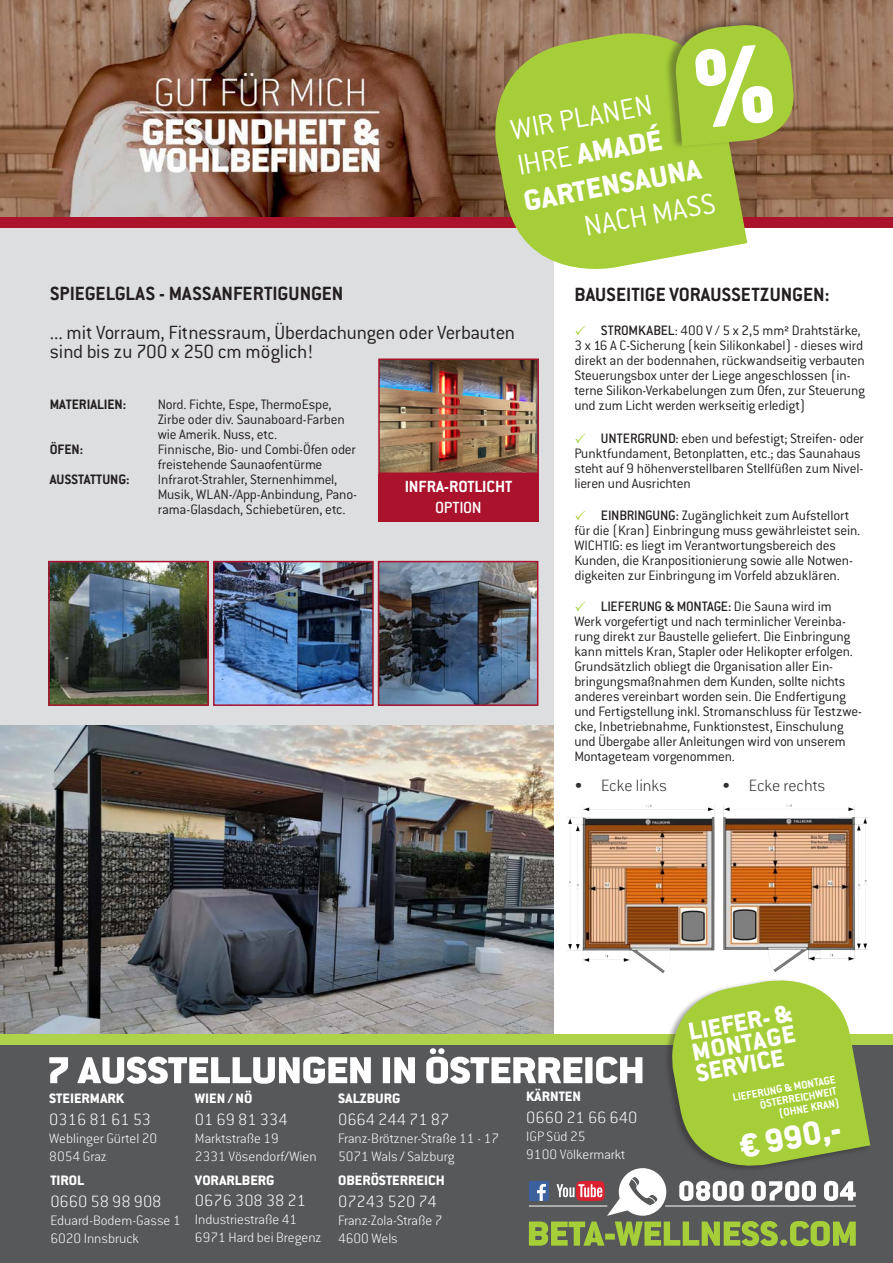
<style>
.page{position:relative;width:893px;height:1263px;background:#fff}
.page>*{position:absolute;margin:0;border:0;box-sizing:border-box;transform-origin:0 0}
.t1{font:800 36px "Conduit ITC Std";color:#fff}
.t2{font:800 31.5px "Conduit ITC Std";color:#fff}
.t3{font:300 31.5px "Conduit ITC Std";color:#fff}
.t4{font:800 27px "Conduit ITC Std";color:#fff}
.t5{font:300 21px "Conduit ITC Std";letter-spacing:-.015em;color:#231f20}
.t6{font:700 21px "Conduit ITC Std";color:#231f20}
.t7{font:200 18px "Conduit ITC Std";color:#fff}
.t8{font:200 18px "Conduit ITC Std";color:#312f30}
.t9{font:700 17.7px/21.3px "Conduit ITC Std";color:#fff;text-align:center}
.t10{font:300 15px/15px "Conduit ITC Std";letter-spacing:-.015em;color:#231f20}
.t11{font:200 15px "Conduit ITC Std";color:#fff}
.t12{font:800 15px "Conduit ITC Std";color:#fff}
.t13{font:700 15px "Conduit ITC Std";color:#231f20}
.t14{font:700 12px "Conduit ITC Std";color:#fff}
.s1{font-weight:300}
.s2{font-weight:500}
</style>
<div class="page">
<img style="left:0;top:724px;width:553px;height:310px">
<div style="left:0;top:1043px;width:893px;height:220px;background:#57585a"></div>
<img style="left:0;top:0;width:505px;height:217px">
<div style="left:0;top:227px;width:553px;height:497px;background:#dddee0"></div>
<div style="left:378px;top:474px;width:161px;height:48px;background:#ab132d"></div>
<img style="left:378px;top:358px;width:161px;height:116px">
<img style="left:48px;top:560px;width:491px;height:146px">
<div style="left:0;top:1034px;width:893px;height:11px;background:#aed24a"></div>
<img style="left:566px;top:804px;width:303px;height:164px">
<svg style="left:49px;top:968px;width:821px;height:278px"></svg>
<img style="left:505px;top:0;width:74px;height:18px">
<img style="left:579px;top:0;width:107px;height:18px">
<img style="left:722px;top:0;width:35px;height:217px">
<img style="left:757px;top:0;width:54px;height:217px">
<img style="left:811px;top:0;width:61px;height:217px">
<img style="left:872px;top:0;width:21px;height:217px">
<div style="left:0;top:217px;width:893px;height:10px;background:#ab132d"></div>
<svg style="left:480px;top:18px;width:267px;height:266px;background:#acc156"></svg>
<div style="left:665px;top:18px;width:129px;height:132px;background:#231f20;opacity:.4"></div>
<svg style="left:672px;top:21px;width:125px;height:125px"></svg>
<p class="t3" style="left:508px;top:111px;width:145px;rotate:-10deg">WIR PLANEN</p>
<p class="t2" style="left:514px;top:146px;width:148px;rotate:-10deg"><span class="s1">IHRE</span> AMADÉ</p>
<p class="t2" style="left:521px;top:182px;width:181px;rotate:-10deg">GARTENSAUNA</p>
<p class="t3" style="left:581px;top:207px;width:135px;rotate:-10deg">NACH MASS</p>
<p class="t6" style="left:50px;top:280px;width:295px">SPIEGELGLAS - MASSANFERTIGUNGEN</p>
<p class="t5" style="left:50px;top:319px;width:467px">... mit Vorraum, Fitnessraum, Überdachungen oder Verbauten</p>
<p class="t5" style="left:50px;top:339px;width:265px">sind bis zu 700 x 250 cm möglich!</p>
<p class="t13" style="left:50px;top:395px;width:78px">MATERIALIEN:</p>
<p class="t10" style="left:158px;top:396px;width:175px">Nord. Fichte, Espe, ThermoEspe,</p>
<p class="t10" style="left:158px;top:411px;width:188px">Zirbe oder div. Saunaboard-Farben</p>
<p class="t10" style="left:158px;top:426px;width:121px">wie Amerik. Nuss, etc.</p>
<p class="t13" style="left:50px;top:440px;width:35px">ÖFEN:</p>
<p class="t10" style="left:158px;top:441px;width:200px">Finnische, Bio- und Combi-Öfen oder</p>
<p class="t10" style="left:158px;top:456px;width:166px">freistehende Saunaofentürme</p>
<p class="t13" style="left:50px;top:470px;width:82px">AUSSTATTUNG:</p>
<p class="t10" style="left:158px;top:471px;width:181px">Infrarot-Strahler, Sternenhimmel,</p>
<p class="t10" style="left:158px;top:486px;width:201px">Musik, WLAN-/App-Anbindung, Pano-</p>
<p class="t10" style="left:158px;top:501px;width:189px">rama-Glasdach, Schiebetüren, etc.</p>
<p class="t9" style="left:405px;top:475px;width:109px">INFRA-ROTLICHT<br><span class="s2">OPTION</span></p>
<p class="t6" style="left:574px;top:281px;width:257px">BAUSEITIGE VORAUSSETZUNGEN:</p>
<p class="t10" style="left:574px;top:322px;width:292px;text-indent:26px"><span class="s2">STROMKABEL</span>: 400 V / 5 x 2,5 mm² Drahtstärke, 3 x 16 A C-Sicherung (kein Silikonkabel) - dieses wird direkt an der bodennahen, rückwandseitig verbauten Steuerungsbox unter der Liege angeschlossen (in&shy;terne Silikon-Verkabelungen zum Ofen, zur Steuerung und zum Licht werden werkseitig erledigt)</p>
<p class="t10" style="left:574px;top:430px;width:291px;text-indent:26px"><span class="s2">UNTERGRUND:</span> eben und befestigt; Streifen- oder Punktfundament, Betonplatten, etc.; das Saunahaus steht auf 9 höhenverstellbaren Stellfüßen zum Nivel&shy;lieren und Ausrichten</p>
<p class="t10" style="left:574px;top:507px;width:288px;text-indent:26px"><span class="s2">EINBRINGUNG:</span> Zugänglichkeit zum Aufstellort für die (Kran) Einbringung muss gewährleistet sein.<br>WICHTIG: es liegt im Verantwortungsbereich des Kunden, die Kranpositionierung sowie alle Notwen&shy;digkeiten zur Einbringung im Vorfeld abzuklären.</p>
<p class="t10" style="left:574px;top:598px;width:289px;text-indent:26px"><span class="s2">LIEFERUNG &amp; MONTAGE:</span> Die Sauna wird im Werk vorgefertigt und nach terminlicher Vereinba&shy;rung direkt zur Baustelle geliefert. Die Einbringung kann mittels Kran, Stapler oder Helikopter erfolgen.<br>Grundsätzlich obliegt die Organisation aller Ein&shy;bringungsmaßnahmen dem Kunden, sollte nichts anderes vereinbart worden sein. Die Endfertigung und Fertigstellung inkl. Stromanschluss für Testzwe&shy;cke, Inbetriebnahme, Funktionstest, Einschulung und Übergabe aller Anleitungen wird von unserem Montageteam vorgenommen.</p>
<p class="t8" style="left:574px;top:775px;width:95px">• Ecke links</p>
<p class="t8" style="left:722px;top:775px;width:105px">• Ecke rechts</p>
<p class="t12" style="left:49px;top:1090px;width:76px">STEIERMARK</p>
<p class="t7" style="left:49px;top:1108px;width:103px">0316 81 61 53</p>
<p class="t11" style="left:49px;top:1129px;width:110px">Weblinger Gürtel 20</p>
<p class="t11" style="left:49px;top:1147px;width:59px">8054 Graz</p>
<p class="t12" style="left:50px;top:1171px;width:35px">TIROL</p>
<p class="t7" style="left:50px;top:1190px;width:113px">0660 58 98 908</p>
<p class="t11" style="left:50px;top:1211px;width:132px">Eduard-Bodem-Gasse 1</p>
<p class="t11" style="left:50px;top:1229px;width:90px">6020 Innsbruck</p>
<p class="t12" style="left:195px;top:1090px;width:59px">WIEN / NÖ</p>
<p class="t7" style="left:195px;top:1108px;width:94px">01 69 81 334</p>
<p class="t11" style="left:195px;top:1129px;width:85px">Marktstraße 19</p>
<p class="t11" style="left:195px;top:1147px;width:123px">2331 Vösendorf/Wien</p>
<p class="t12" style="left:195px;top:1171px;width:81px">VORARLBERG</p>
<p class="t7" style="left:195px;top:1189px;width:113px">0676 308 38 21</p>
<p class="t11" style="left:195px;top:1210px;width:104px">Industriestraße 41</p>
<p class="t11" style="left:195px;top:1228px;width:128px">6971 Hard bei Bregenz</p>
<p class="t12" style="left:338px;top:1089px;width:64px">SALZBURG</p>
<p class="t7" style="left:338px;top:1108px;width:113px">0664 244 71 87</p>
<p class="t11" style="left:338px;top:1129px;width:163px">Franz-Brötzner-Straße 11 - 17</p>
<p class="t11" style="left:338px;top:1147px;width:118px">5071 Wals / Salzburg</p>
<p class="t12" style="left:338px;top:1171px;width:108px">OBERÖSTERREICH</p>
<p class="t7" style="left:338px;top:1190px;width:100px">07243 520 74</p>
<p class="t11" style="left:338px;top:1211px;width:106px">Franz-Zola-Straße 7</p>
<p class="t11" style="left:338px;top:1229px;width:61px">4600 Wels</p>
<p class="t12" style="left:526px;top:1087px;width:56px">KÄRNTEN</p>
<p class="t7" style="left:526px;top:1106px;width:113px">0660 21 66 640</p>
<p class="t11" style="left:526px;top:1127px;width:61px">IGP Süd 25</p>
<p class="t11" style="left:526px;top:1145px;width:100px">9100 Völkermarkt</p>
<p class="t4" style="left:686px;top:1015px;width:106px;rotate:-10deg">LIEFER- &amp;</p>
<p class="t4" style="left:690px;top:1036px;width:106px;rotate:-10deg">MONTAGE</p>
<p class="t4" style="left:693px;top:1057px;width:91px;rotate:-10deg">SERVICE</p>
<p class="t14" style="left:731px;top:1090px;width:106px;rotate:-10deg">LIEFERUNG &amp; MONTAGE</p>
<p class="t14" style="left:759px;top:1097px;width:79px;rotate:-10deg">ÖSTERREICHWEIT</p>
<p class="t14" style="left:778px;top:1106px;width:63px;rotate:-10deg">(OHNE KRAN)</p>
<p class="t1" style="left:737px;top:1125px;width:104px;rotate:-10deg">€ 990,-</p>
</div>
